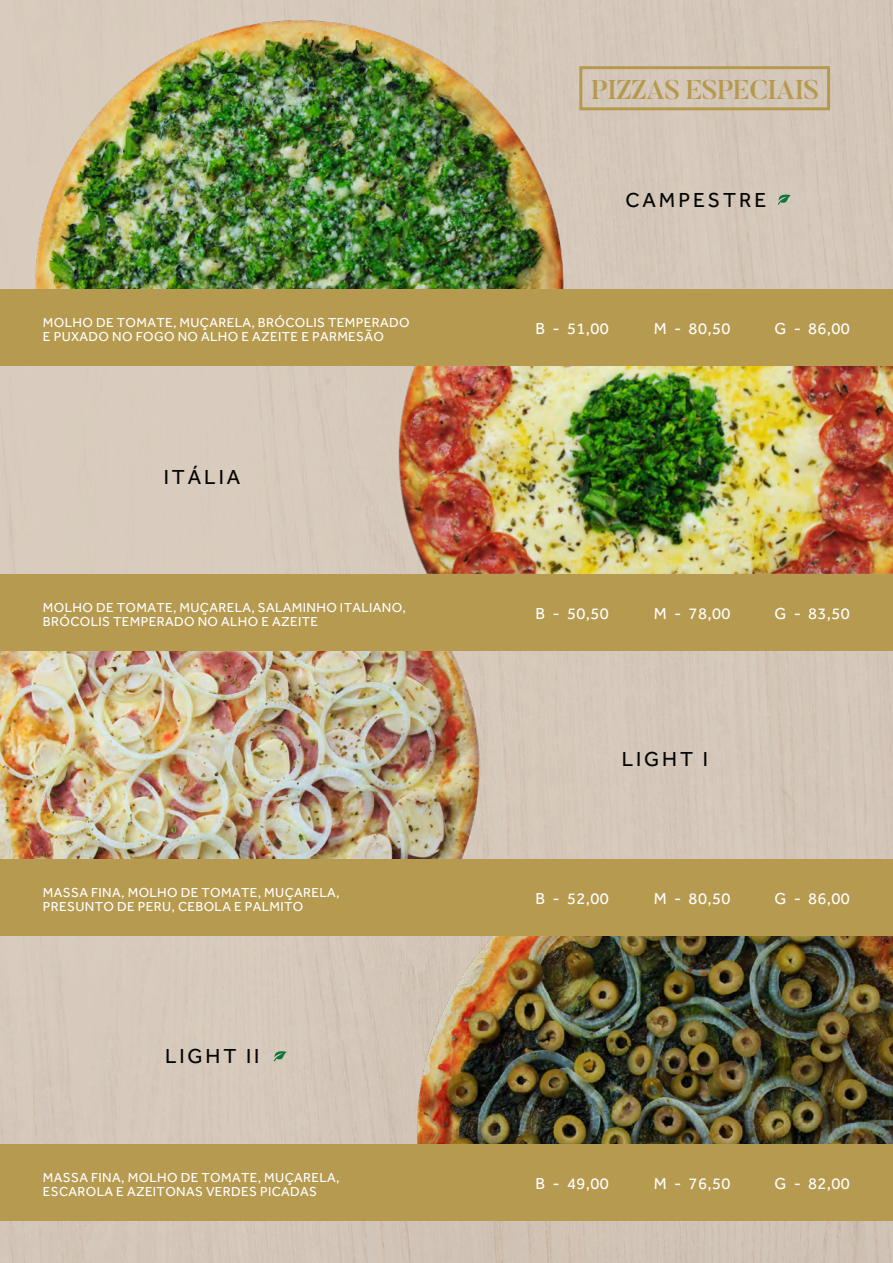
<style>
.page{position:relative;width:893px;height:1263px;background:#fff}
.page>*{position:absolute;margin:0;border:0;box-sizing:border-box;transform-origin:0 0}
.t1{font:500 27px "Butler";letter-spacing:-.025em;color:#b7994e}
.t2{font:21px "Effra";letter-spacing:.14em;color:#050504}
.t3{font:16.5px "Effra";letter-spacing:.025em;color:#fff}
.t4{font:13.5px/13.5px "Effra";letter-spacing:.025em;color:#fff}
</style>
<div class="page">
<div style="left:0;top:935px;width:893px;height:328px;background:#d4c7ba"></div>
<img style="left:230px;top:935px;width:663px;height:209px">
<div style="left:685px;top:650px;width:208px;height:209px;background:#d4c7ba"></div>
<img style="left:0;top:650px;width:685px;height:209px">
<div style="left:861px;top:0;width:32px;height:289px;background:#d3c7b9"></div>
<img style="left:0;top:0;width:861px;height:289px">
<div style="left:0;top:365px;width:50px;height:209px;background:#d9ccbe"></div>
<img style="left:50px;top:365px;width:843px;height:209px">
<div style="left:0;top:289px;width:893px;height:76px;background:#b69a4f"></div>
<div style="left:0;top:574px;width:893px;height:76px;background:#b69a4f"></div>
<div style="left:0;top:859px;width:893px;height:76px;background:#b69a4f"></div>
<div style="left:0;top:1144px;width:893px;height:76px;background:#b69a4f"></div>
<div style="left:579px;top:66px;width:251px;height:44px;border:3px solid #b7994e"></div>
<svg style="left:778px;top:194px;width:13px;height:11px"></svg>
<svg style="left:274px;top:1050px;width:13px;height:12px"></svg>
<h1 class="t1" style="left:591px;top:72px;width:230px">PIZZAS ESPECIAIS</h1>
<h2 class="t2" style="left:625px;top:187px;width:142px">CAMPESTRE</h2>
<p class="t4" style="left:43px;top:316px;width:368px">MOLHO DE TOMATE, MUÇARELA, BRÓCOLIS TEMPERADO<br>E PUXADO NO FOGO NO ALHO E AZEITE E PARMESÃO</p>
<p class="t3" style="left:536px;top:319px;width:75px">B - 51,00</p>
<p class="t3" style="left:654px;top:319px;width:78px">M - 80,50</p>
<p class="t3" style="left:774px;top:319px;width:77px">G - 86,00</p>
<h2 class="t2" style="left:164px;top:465px;width:78px">ITÁLIA</h2>
<p class="t4" style="left:43px;top:601px;width:364px">MOLHO DE TOMATE, MUÇARELA, SALAMINHO ITALIANO,<br>BRÓCOLIS TEMPERADO NO ALHO E AZEITE</p>
<p class="t3" style="left:536px;top:604px;width:75px">B - 50,50</p>
<p class="t3" style="left:654px;top:604px;width:78px">M - 78,00</p>
<p class="t3" style="left:774px;top:604px;width:77px">G - 83,50</p>
<h2 class="t2" style="left:622px;top:747px;width:88px">LIGHT I</h2>
<p class="t4" style="left:43px;top:886px;width:298px">MASSA FINA, MOLHO DE TOMATE, MUÇARELA,<br>PRESUNTO DE PERU, CEBOLA E PALMITO</p>
<p class="t3" style="left:536px;top:889px;width:75px">B - 52,00</p>
<p class="t3" style="left:654px;top:889px;width:78px">M - 80,50</p>
<p class="t3" style="left:774px;top:889px;width:77px">G - 86,00</p>
<h2 class="t2" style="left:165px;top:1043px;width:96px">LIGHT II</h2>
<p class="t4" style="left:43px;top:1171px;width:298px">MASSA FINA, MOLHO DE TOMATE, MUÇARELA,<br>ESCAROLA E AZEITONAS VERDES PICADAS</p>
<p class="t3" style="left:536px;top:1174px;width:75px">B - 49,00</p>
<p class="t3" style="left:654px;top:1174px;width:78px">M - 76,50</p>
<p class="t3" style="left:774px;top:1174px;width:77px">G - 82,00</p>
</div>
